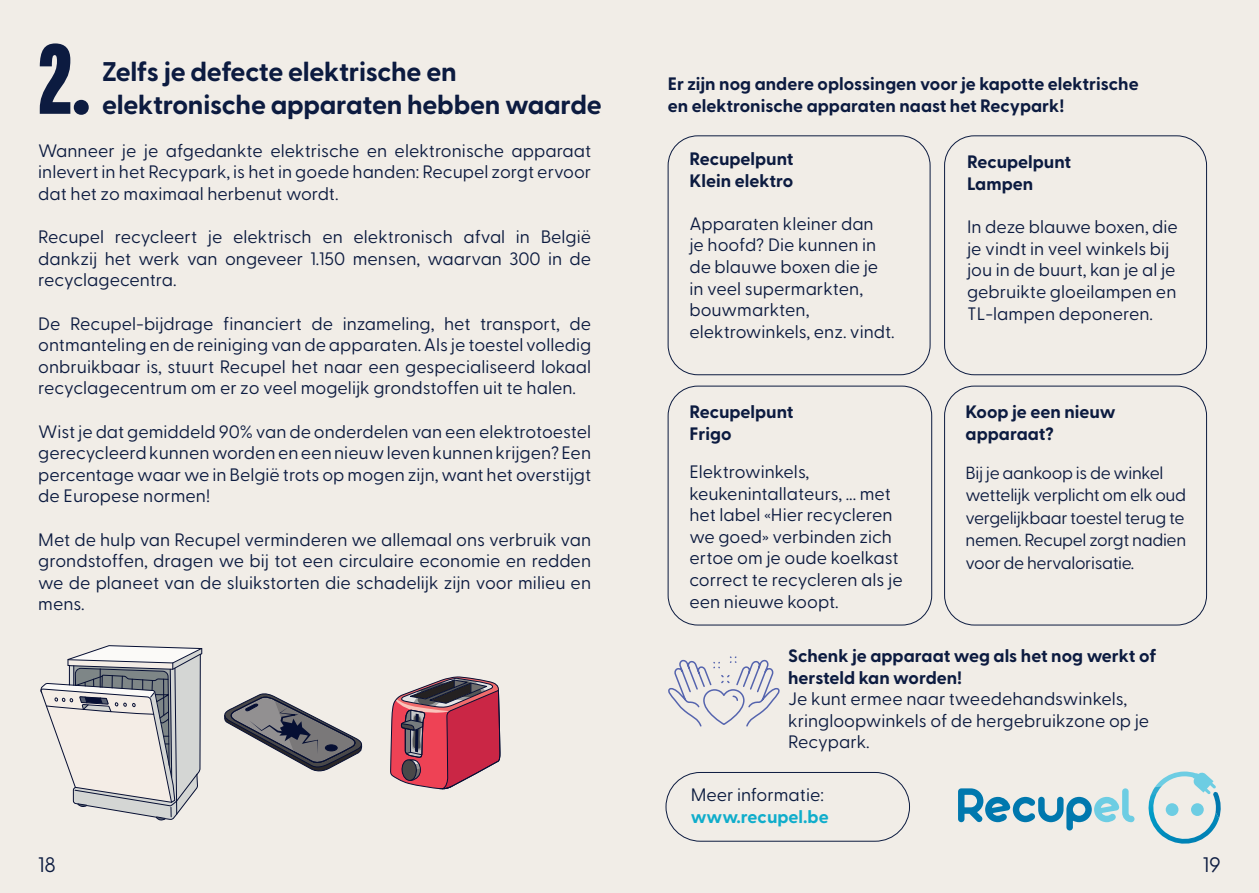
<style>
.page{position:relative;width:1259px;height:893px;background:#f1ede7}
.page>*{position:absolute;margin:0;border:0;box-sizing:border-box;transform-origin:0 0}
.t1{font:900 100.5px "Fairweather";color:#0c1b40}
.t2{font:700 27px/32.4px "Greycliff CF";letter-spacing:-.01em;color:#0c1b40}
.t3{font:21px "Greycliff CF";color:#0d1c41}
.t4{font:18px/21.6px "Greycliff CF";color:#0c1b40;text-align:justify}
.t5{font:700 18px/21.6px "Greycliff CF";color:#0c1b40}
.t6{font:18px "Greycliff CF";color:#0b1b3f}
.t7{font:700 18px "Greycliff CF";color:#10adcb}
.t8{font:17.55px/22.5px "Greycliff CF";letter-spacing:-.02em;color:#0c1b40}
</style>
<div class="page">
<svg style="left:958px;top:788px;width:176px;height:42px"></svg>
<svg style="left:1148px;top:771px;width:73px;height:73px"></svg>
<svg style="left:668px;top:656px;width:112px;height:71px"></svg>
<div style="left:668px;top:135px;width:262px;height:240px;border:1px solid #0c1b40;border-radius:30px"></div>
<div style="left:668px;top:386px;width:264px;height:239px;border:1px solid #0c1b40;border-radius:30px"></div>
<div style="left:944px;top:386px;width:263px;height:239px;border:1px solid #0c1b40;border-radius:30px"></div>
<div style="left:944px;top:135px;width:263px;height:240px;border:1px solid #0c1b40;border-radius:30px"></div>
<div style="left:665px;top:772px;width:245px;height:69px;border:1px solid #0c1b40;border-radius:34px"></div>
<svg style="left:224px;top:693px;width:139px;height:79px"></svg>
<svg style="left:390px;top:677px;width:110px;height:112px;background:#b45667"></svg>
<svg style="left:40px;top:645px;width:162px;height:175px"></svg>
<p class="t1" style="left:38px;top:22px;width:54px">2.</p>
<p class="t2" style="left:102px;top:54px;width:501px">Zelfs je defecte elektrische en elektronische apparaten hebben waarde</p>
<p class="t4" style="left:38px;top:138px;width:554px">Wanneer je je afgedankte elektrische en elektronische apparaat inlevert in het Recypark, is het in goede handen: Recupel zorgt ervoor dat het zo maximaal herbenut wordt.</p>
<p class="t4" style="left:38px;top:225px;width:554px">Recupel recycleert je elektrisch en elektronisch afval in België dankzij het werk van ongeveer 1.150 mensen, waarvan 300 in de recyclagecentra.</p>
<p class="t4" style="left:38px;top:311px;width:554px">De Recupel-bijdrage financiert de inzameling, het transport, de ontmanteling en de reiniging van de apparaten. Als je toestel volledig onbruikbaar is, stuurt Recupel het naar een gespecialiseerd lokaal recyclagecentrum om er zo veel mogelijk grondstoffen uit te halen.</p>
<p class="t4" style="left:38px;top:419px;width:554px">Wist je dat gemiddeld 90% van de onderdelen van een elektrotoestel gerecycleerd kunnen worden en een nieuw leven kunnen krijgen? Een percentage waar we in België trots op mogen zijn, want het overstijgt de Europese normen!</p>
<p class="t4" style="left:38px;top:527px;width:554px">Met de hulp van Recupel verminderen we allemaal ons verbruik van grondstoffen, dragen we bij tot een circulaire economie en redden we de planeet van de sluikstorten die schadelijk zijn voor milieu en mens.</p>
<p class="t3" style="left:38px;top:848px;width:19px">18</p>
<p class="t5" style="left:668px;top:72px;width:472px">Er zijn nog andere oplossingen voor je kapotte elektrische en elektronische apparaten naast het Recypark!</p>
<p class="t5" style="left:689px;top:147px;width:105px">Recupelpunt</p>
<p class="t5" style="left:689px;top:168px;width:105px">Klein elektro</p>
<p class="t4" style="left:689px;top:211px;width:207px;text-align:left">Apparaten kleiner dan<br>je hoofd? Die kunnen in de blauwe boxen die je in veel supermarkten, bouwmarkten, elektrowinkels, enz. vindt.</p>
<p class="t5" style="left:967px;top:150px;width:105px">Recupelpunt</p>
<p class="t5" style="left:967px;top:172px;width:68px">Lampen</p>
<p class="t4" style="left:967px;top:215px;width:212px;text-align:left">In deze blauwe boxen, die je vindt in veel winkels bij jou in de buurt, kan je al je gebruikte gloeilampen en<br>TL-lampen deponeren.</p>
<p class="t5" style="left:689px;top:400px;width:105px">Recupelpunt</p>
<p class="t5" style="left:689px;top:422px;width:44px">Frigo</p>
<p class="t4" style="left:689px;top:459px;width:215px;text-align:left">Elektrowinkels, keukenintallateurs, ... met het label «Hier recycleren we goed» verbinden zich ertoe om je oude koelkast correct te recycleren als je een nieuwe koopt.</p>
<p class="t5" style="left:965px;top:400px;width:152px">Koop je een nieuw apparaat?</p>
<p class="t8" style="left:965px;top:460px;width:222px">Bij je aankoop is de winkel wettelijk verplicht om elk oud vergelijkbaar toestel terug te nemen. Recupel zorgt nadien voor de hervalorisatie.</p>
<p class="t5" style="left:788px;top:644px;width:369px">Schenk je apparaat weg als het nog werkt of hersteld kan worden!</p>
<p class="t4" style="left:788px;top:687px;width:363px;text-align:left">Je kunt ermee naar tweedehandswinkels, kringloopwinkels of de hergebruikzone op je<br>Recypark.</p>
<p class="t6" style="left:691px;top:782px;width:135px">Meer informatie:</p>
<p class="t7" style="left:691px;top:803px;width:139px">www.recupel.be</p>
<p class="t3" style="left:1202px;top:848px;width:19px">19</p>
</div>
